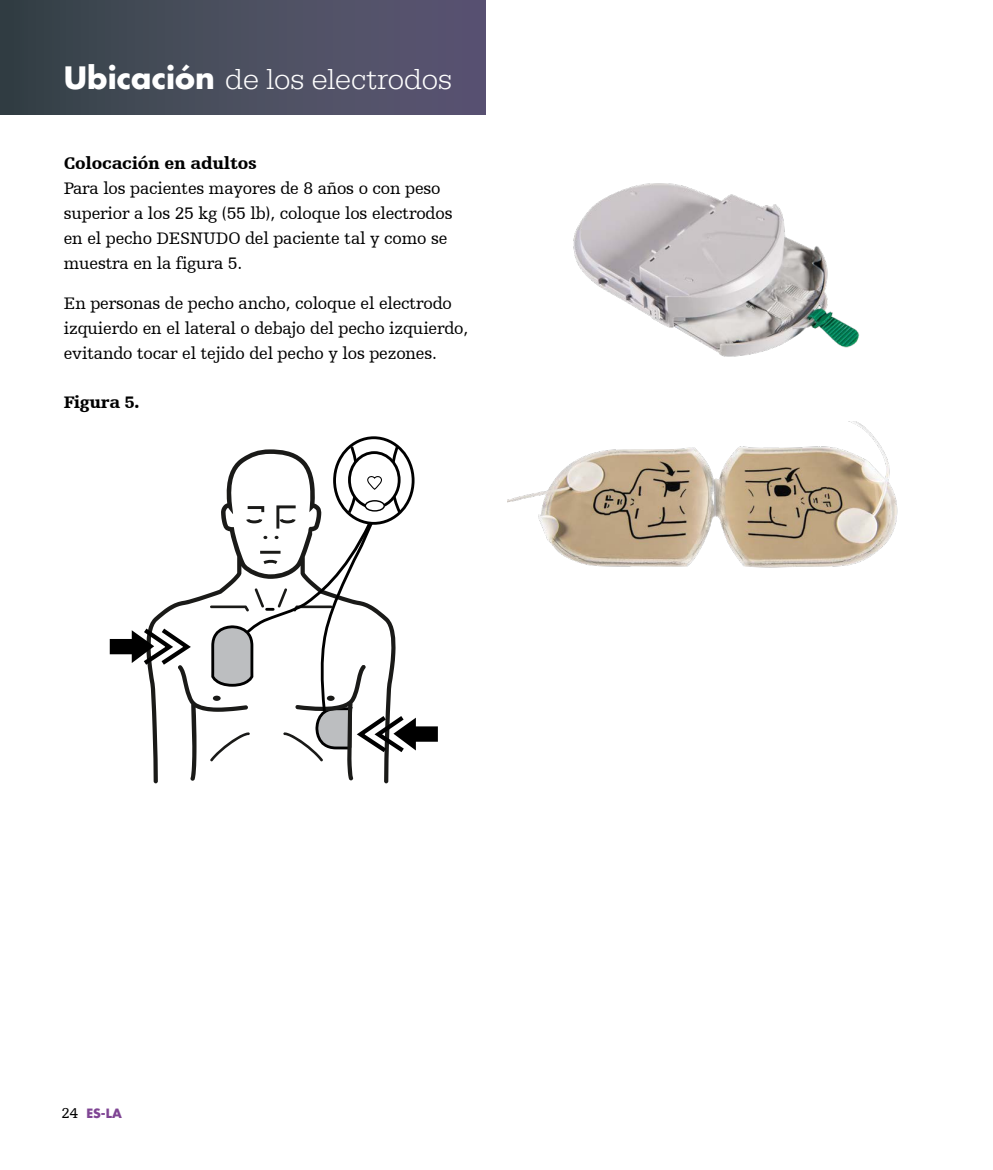
<style>
.page{position:relative;width:993px;height:1170px;background:#fff}
.page>*{position:absolute;margin:0;border:0;box-sizing:border-box;transform-origin:0 0}
.Futura_headers_12_pt{font:300 30px "Egyptienne URW";color:#fff}
.Body_copy_7_10{font:17.5px/25px "Humanist Slabserif 712 BT";letter-spacing:-.01em;color:#000}
.Sub_heads_7_10_bold{font:900 17.5px "Humanist Slabserif 712 BT";letter-spacing:-.01em;color:#000}
.FIGURE___tables{font:900 17.5px "Humanist Slabserif 712 BT";letter-spacing:-.01em;color:#000}
.t1{font:700 12.5px "Futura Std";color:#7f4594}
.s1{font-family:"Futura Std";font-weight:700}
.s2{font-family:"Humanist Slabserif 712 BT";font-weight:400;font-size:15px;color:#000}
</style>
<div class="page">
<div style="left:0;top:0;width:485px;height:115px;background:linear-gradient(to right,#354246,#5d5775)"></div>
<img style="left:507px;top:422px;width:391px;height:146px">
<img style="left:573px;top:183px;width:286px;height:174px">
<svg style="left:110px;top:444px;width:328px;height:336px"></svg>
<p class="Futura_headers_12_pt" style="left:64px;top:61px;width:389px"><span class="s1">Ubicación</span> de los electrodos</p>
<p class="Sub_heads_7_10_bold" style="left:64px;top:152px;width:195px">Colocación en adultos</p>
<p class="Body_copy_7_10" style="left:64px;top:176px;width:390px">Para los pacientes mayores de 8 años o con peso superior a los 25 kg (55 lb), coloque los electrodos en el pecho DESNUDO del paciente tal y como se muestra en la figura 5.</p>
<p class="Body_copy_7_10" style="left:64px;top:290px;width:406px">En personas de pecho ancho, coloque el electrodo izquierdo en el lateral o debajo del pecho izquierdo, evitando tocar el tejido del pecho y los pezones.</p>
<p class="FIGURE___tables" style="left:64px;top:391px;width:77px">Figura 5.</p>
<p class="t1" style="left:61px;top:1104px;width:62px"><span class="s2">24</span> ES-LA</p>
</div>
